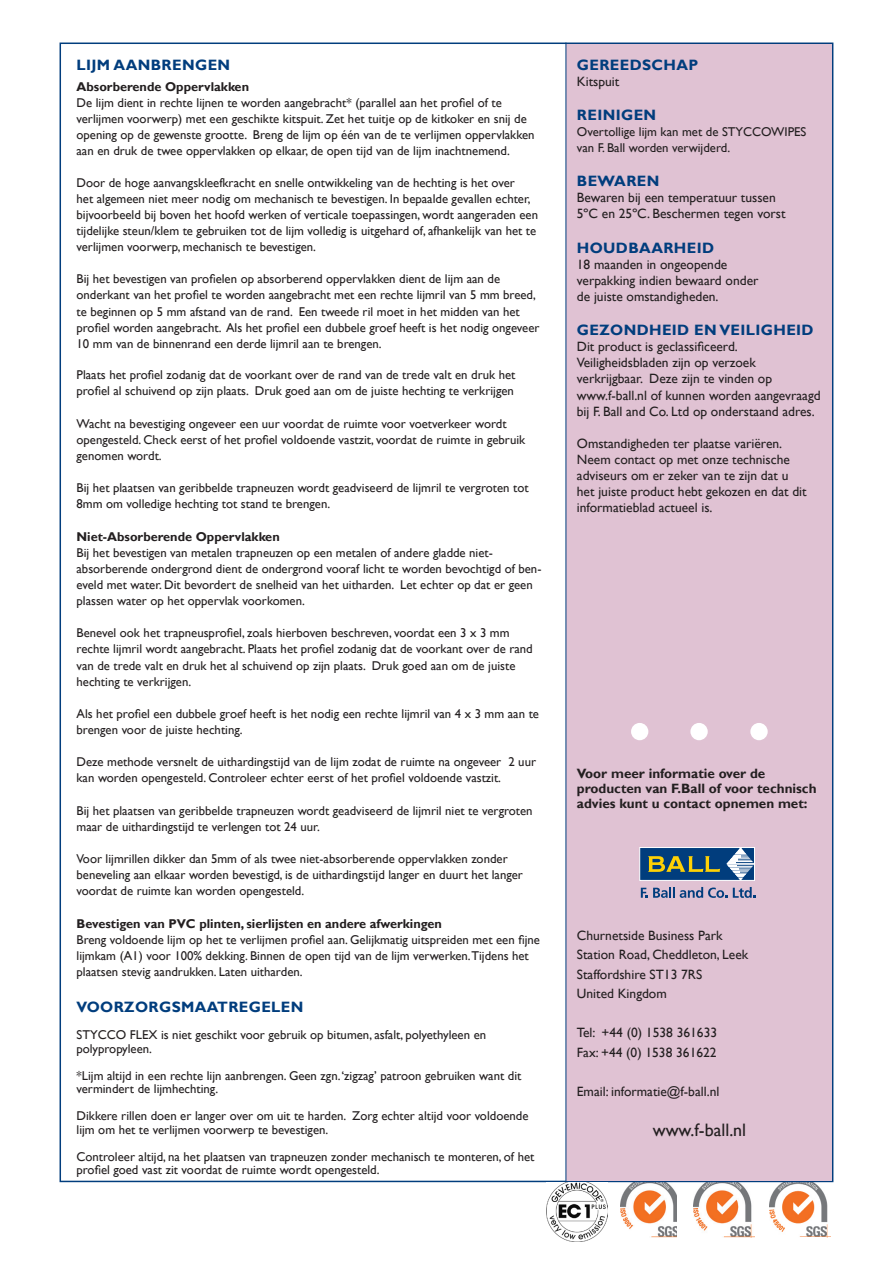
<style>
.page{position:relative;width:893px;height:1263px;background:#fff}
.page>*{position:absolute;margin:0;border:0;box-sizing:border-box;transform-origin:0 0}
.t1{font:18px "Gill Sans";color:#231f20}
.t2{font:700 15px "Gill Sans";letter-spacing:.025em;color:#013d7d}
.t3{font:13.5px/16px "Gill Sans";color:#231f20}
.t4{font:700 13.5px "Gill Sans";color:#231f20}
.t5{font:12.75px/16.2px "Gill Sans";color:#231f20}
.t6{font:700 12.75px "Gill Sans";color:#231f20}
</style>
<div class="page">
<img style="left:770px;top:1182px;width:60px;height:56px">
<img style="left:693px;top:1182px;width:61px;height:56px">
<img style="left:621px;top:1182px;width:55px;height:56px">
<div style="left:566px;top:44px;width:266px;height:1137px;background:#e0c2d3"></div>
<hr style="left:566px;top:43px;width:1px;height:1139px;background:#013d7d">
<div style="left:690px;top:723px;width:18px;height:17px;background:#fff;border-radius:50%"></div>
<div style="left:631px;top:723px;width:17px;height:17px;background:#fff;border-radius:50%"></div>
<div style="left:750px;top:723px;width:18px;height:17px;background:#fff;border-radius:50%"></div>
<svg style="left:641px;top:887px;width:86px;height:11px"></svg>
<svg style="left:733px;top:887px;width:22px;height:11px"></svg>
<div style="left:639px;top:847px;width:116px;height:34px;background:#013d7d;border:1px solid #fff"></div>
<svg style="left:648px;top:856px;width:72px;height:16px"></svg>
<svg style="left:726px;top:847px;width:29px;height:33px"></svg>
<img style="left:546px;top:1182px;width:61px;height:59px">
<p class="t2" style="left:77px;top:55px;width:155px">LIJM AANBRENGEN</p>
<p class="t2" style="left:577px;top:55px;width:123px">GEREEDSCHAP</p>
<p class="t3" style="left:577px;top:73px;width:44px">Kitspuit</p>
<p class="t2" style="left:577px;top:106px;width:81px">REINIGEN</p>
<p class="t5" style="left:577px;top:124px;width:231px">Overtollige lijm kan met de STYCCOWIPES van F. Ball worden verwijderd.</p>
<p class="t2" style="left:577px;top:172px;width:84px">BEWAREN</p>
<p class="t3" style="left:577px;top:190px;width:200px">Bewaren bij een temperatuur tussen</p>
<p class="t3" style="left:577px;top:206px;width:210px">5ºC en 25ºC. Beschermen tegen vorst</p>
<p class="t2" style="left:577px;top:238px;width:139px">HOUDBAARHEID</p>
<p class="t3" style="left:577px;top:256px;width:152px">18 maanden in ongeopende</p>
<p class="t3" style="left:577px;top:272px;width:183px">verpakking indien bewaard onder</p>
<p class="t3" style="left:577px;top:289px;width:143px">de juiste omstandigheden.</p>
<p class="t2" style="left:577px;top:321px;width:238px">GEZONDHEID EN VEILIGHEID</p>
<p class="t3" style="left:577px;top:339px;width:163px">Dit product is geclassificeerd.</p>
<p class="t3" style="left:577px;top:355px;width:180px">Veiligheidsbladen zijn op verzoek</p>
<p class="t3" style="left:577px;top:371px;width:197px">verkrijgbaar. Deze zijn te vinden op</p>
<p class="t3" style="left:577px;top:387px;width:245px">www.f-ball.nl of kunnen worden aangevraagd bij F. Ball and Co. Ltd op onderstaand adres.</p>
<p class="t3" style="left:577px;top:436px;width:207px">Omstandigheden ter plaatse variëren.</p>
<p class="t3" style="left:577px;top:452px;width:231px">Neem contact op met onze technische adviseurs om er zeker van te zijn dat u het juiste product hebt gekozen en dat dit informatieblad actueel is.</p>
<p class="t6" style="left:77px;top:79px;width:174px">Absorberende Oppervlakken</p>
<p class="t5" style="left:77px;top:95px;width:460px">De lijm dient in rechte lijnen te worden aangebracht* (parallel aan het profiel of te verlijmen voorwerp) met een geschikte kitspuit. Zet het tuitje op de kitkoker en snij de opening op de gewenste grootte. Breng de lijm op één van de te verlijmen oppervlakken aan en druk de twee oppervlakken op elkaar, de open tijd van de lijm inachtnemend.</p>
<p class="t5" style="left:77px;top:174px;width:463px">Door de hoge aanvangskleefkracht en snelle ontwikkeling van de hechting is het over<br>het algemeen niet meer nodig om mechanisch te bevestigen. In bepaalde gevallen echter, bijvoorbeeld bij boven het hoofd werken of verticale toepassingen, wordt aangeraden een tijdelijke steun/klem te gebruiken tot de lijm volledig is uitgehard of, afhankelijk van het te verlijmen voorwerp, mechanisch te bevestigen.</p>
<p class="t5" style="left:77px;top:271px;width:464px">Bij het bevestigen van profielen op absorberend oppervlakken dient de lijm aan de onderkant van het profiel te worden aangebracht met een rechte lijmril van 5 mm breed, te beginnen op 5 mm afstand van de rand. Een tweede ril moet in het midden van het profiel worden aangebracht. Als het profiel een dubbele groef heeft is het nodig ongeveer 10 mm van de binnenrand een derde lijmril aan te brengen.</p>
<p class="t5" style="left:77px;top:367px;width:440px">Plaats het profiel zodanig dat de voorkant over de rand van de trede valt en druk het profiel al schuivend op zijn plaats. Druk goed aan om de juiste hechting te verkrijgen</p>
<p class="t5" style="left:77px;top:415px;width:450px">Wacht na bevestiging ongeveer een uur voordat de ruimte voor voetverkeer wordt opengesteld. Check eerst of het profiel voldoende vastzit, voordat de ruimte in gebruik genomen wordt.</p>
<p class="t5" style="left:77px;top:480px;width:454px">Bij het plaatsen van geribbelde trapneuzen wordt geadviseerd de lijmril te vergroten tot<br>8mm om volledige hechting tot stand te brengen.</p>
<p class="t6" style="left:77px;top:529px;width:205px">Niet-Absorberende Oppervlakken</p>
<p class="t5" style="left:77px;top:544px;width:418px">Bij het bevestigen van metalen trapneuzen op een metalen of andere gladde niet-</p>
<p class="t5" style="left:77px;top:561px;width:466px">absorberende ondergrond dient de ondergrond vooraf licht te worden bevochtigd of ben&shy;eveld met water. Dit bevordert de snelheid van het uitharden. Let echter op dat er geen plassen water op het oppervlak voorkomen.</p>
<p class="t5" style="left:77px;top:625px;width:435px">Benevel ook het trapneusprofiel, zoals hierboven beschreven, voordat een 3 x 3 mm</p>
<p class="t5" style="left:77px;top:641px;width:458px">rechte lijmril wordt aangebracht. Plaats het profiel zodanig dat de voorkant over de rand van de trede valt en druk het al schuivend op zijn plaats. Druk goed aan om de juiste hechting te verkrijgen.</p>
<p class="t5" style="left:77px;top:706px;width:464px">Als het profiel een dubbele groef heeft is het nodig een rechte lijmril van 4 x 3 mm aan te brengen voor de juiste hechting.</p>
<p class="t5" style="left:77px;top:754px;width:461px">Deze methode versnelt de uithardingstijd van de lijm zodat de ruimte na ongeveer 2 uur kan worden opengesteld. Controleer echter eerst of het profiel voldoende vastzit.</p>
<p class="t5" style="left:77px;top:802px;width:458px">Bij het plaatsen van geribbelde trapneuzen wordt geadviseerd de lijmril niet te vergroten maar de uithardingstijd te verlengen tot 24 uur.</p>
<p class="t5" style="left:77px;top:851px;width:448px">Voor lijmrillen dikker dan 5mm of als twee niet-absorberende oppervlakken zonder beneveling aan elkaar worden bevestigd, is de uithardingstijd langer en duurt het langer voordat de ruimte kan worden opengesteld.</p>
<p class="t6" style="left:77px;top:916px;width:367px">Bevestigen van PVC plinten, sierlijsten en andere afwerkingen</p>
<p class="t5" style="left:77px;top:931px;width:465px">Breng voldoende lijm op het te verlijmen profiel aan. Gelijkmatig uitspreiden met een fijne lijmkam (A1) voor 100% dekking. Binnen de open tijd van de lijm verwerken.Tijdens het plaatsen stevig aandrukken. Laten uitharden.</p>
<p class="t2" style="left:77px;top:998px;width:228px">VOORZORGSMAATREGELEN</p>
<p class="t5" style="left:77px;top:1027px;width:411px">STYCCO FLEX is niet geschikt voor gebruik op bitumen, asfalt, polyethyleen en</p>
<p class="t5" style="left:77px;top:1040px;width:77px">polypropyleen.</p>
<p class="t5" style="left:77px;top:1069px;width:446px;line-height:13.5px">*Lijm altijd in een rechte lijn aanbrengen. Geen zgn. ‘zigzag’ patroon gebruiken want dit vermindert de lijmhechting.</p>
<p class="t5" style="left:77px;top:1109px;width:453px;line-height:13.5px">Dikkere rillen doen er langer over om uit te harden. Zorg echter altijd voor voldoende lijm om het te verlijmen voorwerp te bevestigen.</p>
<p class="t5" style="left:77px;top:1150px;width:459px;line-height:13.5px">Controleer altijd, na het plaatsen van trapneuzen zonder mechanisch te monteren, of het profiel goed vast zit voordat de ruimte wordt opengesteld.</p>
<p class="t4" style="left:577px;top:765px;width:190px">Voor meer informatie over de</p>
<p class="t4" style="left:577px;top:780px;width:241px">producten van F.Ball of voor technisch</p>
<p class="t4" style="left:577px;top:795px;width:232px">advies kunt u contact opnemen met:</p>
<p class="t3" style="left:577px;top:927px;width:147px">Churnetside Business Park</p>
<p class="t3" style="left:577px;top:947px;width:173px">Station Road, Cheddleton, Leek</p>
<p class="t3" style="left:577px;top:966px;width:127px">Staffordshire ST13 7RS</p>
<p class="t3" style="left:577px;top:986px;width:91px">United Kingdom</p>
<p class="t3" style="left:577px;top:1025px;width:142px">Tel: +44 (0) 1538 361633</p>
<p class="t3" style="left:577px;top:1044px;width:141px">Fax: +44 (0) 1538 361622</p>
<p class="t3" style="left:577px;top:1083px;width:144px">Email: informatie@f-ball.nl</p>
<p class="t1" style="left:653px;top:1119px;width:95px">www.f-ball.nl</p>
</div>
